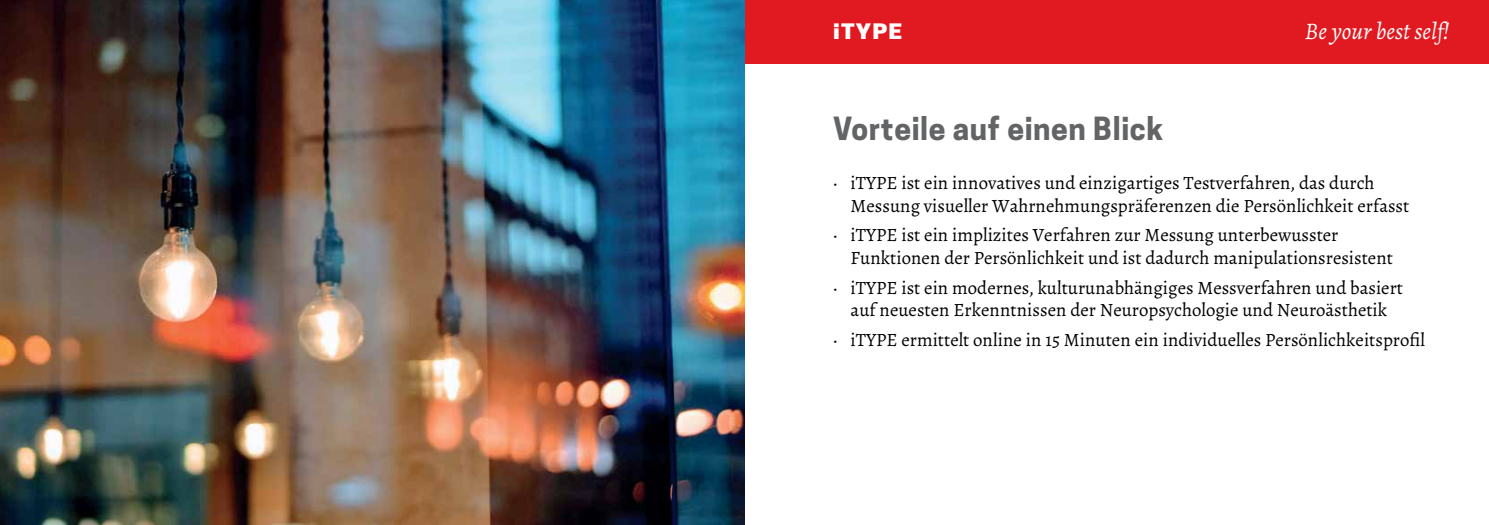
<style>
.page{position:relative;width:1489px;height:525px;background:#fff}
.page>*{position:absolute;margin:0;border:0;box-sizing:border-box;transform-origin:0 0}
.t1{font:700 30px "Cooper Hewitt";letter-spacing:.02em;color:#626466}
.t2{font:italic 23.75px "Alegreya";color:#fff}
.t3{font:800 20px "Cooper Hewitt";letter-spacing:.05em;color:#fff;scale:1.2 1}
.t4{font:18.75px/22.5px "Alegreya";color:#000}
</style>
<div class="page">
<div style="left:744px;top:0;width:744px;height:64px;background:#e11a21"></div>
<img style="left:0;top:0;width:744px;height:524px">
<p class="t3" style="left:833px;top:20px;width:59px">iTYPE</p>
<p class="t2" style="left:1304px;top:17px;width:146px">Be your best self!</p>
<h1 class="t1" style="left:833px;top:110px;width:331px">Vorteile auf einen Blick</h1>
<p class="t4" style="left:850px;top:172px;width:560px;text-indent:-17px">· iTYPE ist ein innovatives und einzigartiges Testverfahren, das durch<br>Messung visueller Wahrnehmungspräferenzen die Persönlichkeit erfasst</p>
<p class="t4" style="left:850px;top:224px;width:544px;text-indent:-17px">· iTYPE ist ein implizites Verfahren zur Messung unterbewusster<br>Funktionen der Persönlichkeit und ist dadurch manipulationsresistent</p>
<p class="t4" style="left:833px;top:276px;width:571px;text-align:center">· iTYPE ist ein modernes, kulturunabhängiges Messverfahren und basiert auf neuesten Erkenntnissen der Neuropsychologie und Neuroästhetik</p>
<p class="t4" style="left:833px;top:328px;width:593px">· iTYPE ermittelt online in 15 Minuten ein individuelles Persönlichkeitsprofil</p>
</div>
